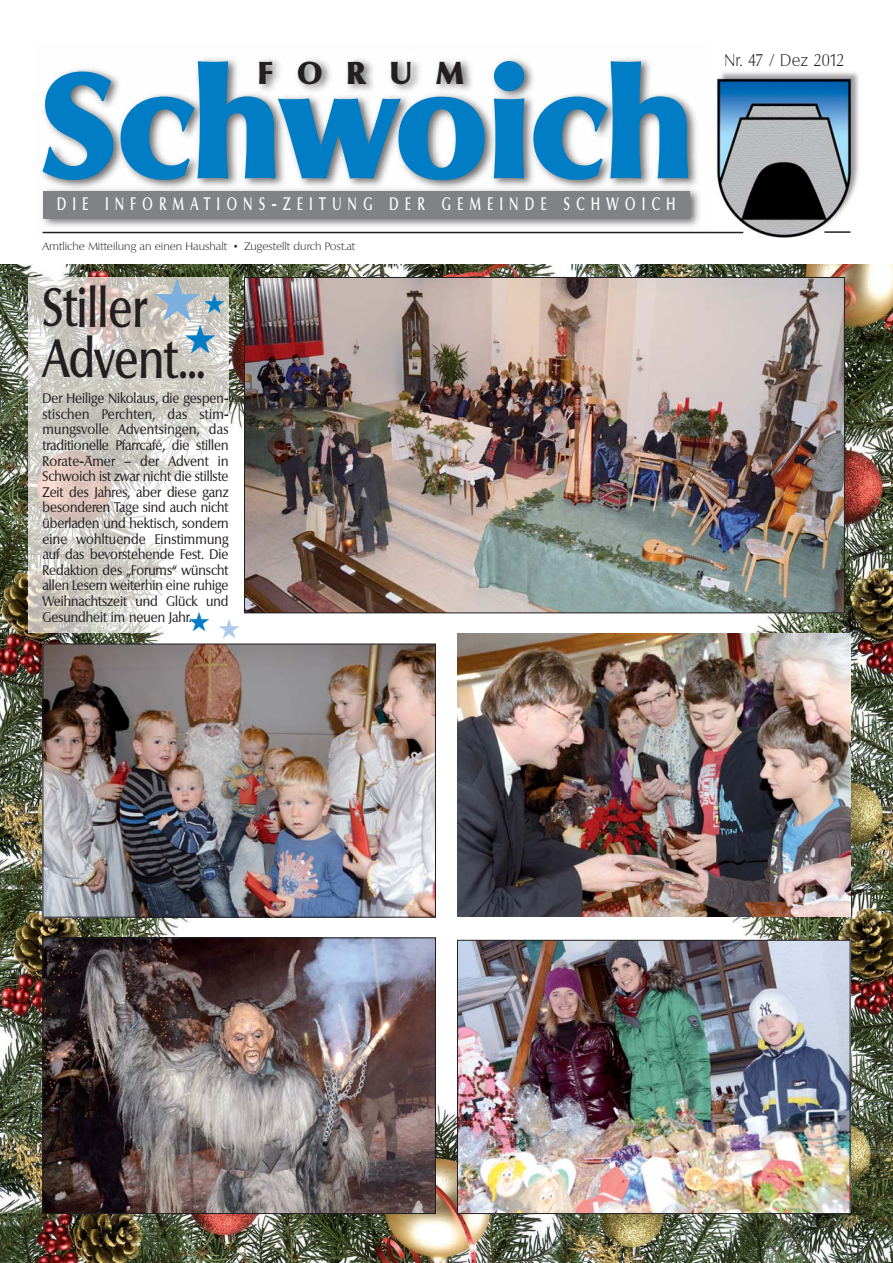
<style>
.page{position:relative;width:893px;height:1263px;background:#fff}
.page>*{position:absolute;margin:0;border:0;box-sizing:border-box;transform-origin:0 0}
.t1{font:800 146.85px "Columbia";color:#007dc5}
.t2{font:500 52.5px/51.2px "Columbia";color:#231f20;scale:.8 1}
.t3{font:800 30.75px "Columbia";letter-spacing:.805em;color:#231f20}
.t4{font:500 17.55px "Columbia";letter-spacing:.535em;color:#fff;scale:.7 1}
.t5{font:200 16.5px "Columbia";letter-spacing:.025em;color:#231f20;scale:.9 1}
.t6{font:13.5px/15.6px "Columbia";color:#231f20;text-align:justify;scale:.9 1}
.t7{font:200 10.5px "Columbia";color:#231f20}
</style>
<div class="page">
<img style="left:0;top:265px;width:893px;height:998px">
<img style="left:29px;top:277px;width:200px;height:355px">
<img style="left:42px;top:58px;width:668px;height:176px">
<img style="left:711px;top:72px;width:148px;height:166px">
<div style="left:43px;top:191px;width:647px;height:27px;background:#808285"></div>
<hr style="left:43px;top:232px;width:700px;height:1px;background:#231f20">
<hr style="left:824px;top:231px;width:26px;height:2px;background:#231f20">
<img style="left:246px;top:279px;width:597px;height:332px">
<img style="left:45px;top:939px;width:389px;height:273px">
<div style="left:43px;top:937px;width:393px;height:277px;border:1px solid #231f20"></div>
<img style="left:45px;top:646px;width:389px;height:269px">
<div style="left:43px;top:644px;width:393px;height:273px;border:1px solid #231f20"></div>
<img style="left:459px;top:942px;width:389px;height:270px">
<div style="left:457px;top:940px;width:393px;height:274px;border:1px solid #231f20"></div>
<img style="left:457px;top:634px;width:393px;height:283px">
<svg style="left:155px;top:278px;width:70px;height:75px;background:#d0ccc5"></svg>
<svg style="left:189px;top:612px;width:50px;height:27px"></svg>
<h3 class="t3" style="left:258px;top:59px;width:207px">FORUM</h3>
<h1 class="t1" style="left:41px;top:61px;width:654px">Schwoich</h1>
<p class="t4" style="left:57px;top:196px;width:885px">DIE INFORMATIONS-ZEITUNG DER GEMEINDE SCHWOICH</p>
<p class="t7" style="left:43px;top:241px;width:314px">Amtliche Mitteilung an einen Haushalt • Zugestellt durch Post.at</p>
<h2 class="t2" style="left:42px;top:287px;width:205px">Stiller<br>Advent...</h2>
<p class="t6" style="left:43px;top:392px;width:208px">Der Heilige Nikolaus, die gespen&shy;stischen Perchten, das stim&shy;mungsvolle Adventsingen, das traditionelle Pfarrcafé, die stillen Rorate-Ämer – der Advent in Schwoich ist zwar nicht die stillste Zeit des Jahres, aber diese ganz besonderen Tage sind auch nicht überladen und hektisch, sondern eine wohltuende Einstimmung auf das bevorstehende Fest. Die Redaktion des „Forums“ wünscht allen Lesern weiterhin eine ruhige Weihnachtszeit und Glück und Gesundheit im neuen Jahr.</p>
<p class="t5" style="left:724px;top:53px;width:135px">Nr. 47 / Dez 2012</p>
</div>
